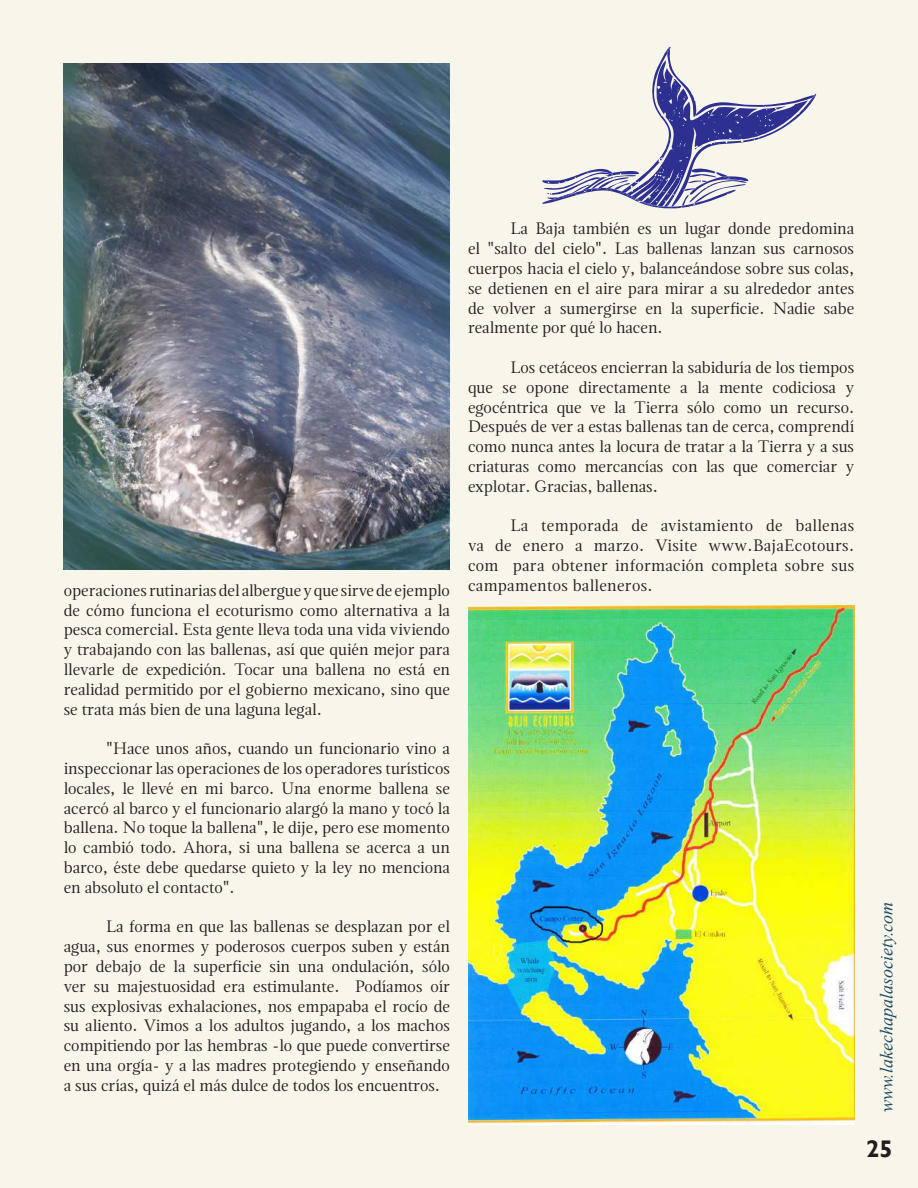
<style>
.page{position:relative;width:918px;height:1188px;background:#f8f5ea}
.page>*{position:absolute;margin:0;border:0;box-sizing:border-box;transform-origin:0 0}
.t1{font:700 24px "Gill Sans";color:#231f20}
.t2{font:italic 18px "Times New Roman";color:#214f6c}
.t3{font:16.5px/19.8px "Magneta";color:#231f20;text-align:justify}
</style>
<div class="page">
<img style="left:468px;top:606px;width:386px;height:518px">
<img style="left:64px;top:64px;width:386px;height:506px">
<svg style="left:542px;top:47px;width:274px;height:162px"></svg>
<p class="t3" style="left:64px;top:580px;width:388px">operaciones rutinarias del albergue y que sirve de ejemplo de cómo funciona el ecoturismo como alternativa a la pesca comercial. Esta gente lleva toda una vida viviendo y trabajando con las ballenas, así que quién mejor para llevarle de expedición. Tocar una ballena no está en realidad permitido por el gobierno mexicano, sino que se trata más bien de una laguna legal.</p>
<p class="t3" style="left:64px;top:738px;width:388px;text-indent:43px">"Hace unos años, cuando un funcionario vino a inspeccionar las operaciones de los operadores turísticos locales, le llevé en mi barco. Una enorme ballena se acercó al barco y el funcionario alargó la mano y tocó la ballena. No toque la ballena", le dije, pero ese momento lo cambió todo. Ahora, si una ballena se acerca a un barco, éste debe quedarse quieto y la ley no menciona en absoluto el contacto".</p>
<p class="t3" style="left:64px;top:916px;width:388px;text-indent:43px">La forma en que las ballenas se desplazan por el agua, sus enormes y poderosos cuerpos suben y están por debajo de la superficie sin una ondulación, sólo ver su majestuosidad era estimulante. Podíamos oír sus explosivas exhalaciones, nos empapaba el rocío de su aliento. Vimos a los adultos jugando, a los machos compitiendo por las hembras -lo que puede convertirse en una orgía- y a las madres protegiendo y enseñando a sus crías, quizá el más dulce de todos los encuentros.</p>
<p class="t3" style="left:468px;top:218px;width:388px;text-indent:43px">La Baja también es un lugar donde predomina el "salto del cielo". Las ballenas lanzan sus carnosos cuerpos hacia el cielo y, balanceándose sobre sus colas, se detienen en el aire para mirar a su alrededor antes de volver a sumergirse en la superficie. Nadie sabe realmente por qué lo hacen.</p>
<p class="t3" style="left:468px;top:357px;width:388px;text-indent:43px">Los cetáceos encierran la sabiduría de los tiempos que se opone directamente a la mente codiciosa y egocéntrica que ve la Tierra sólo como un recurso.<br>Después de ver a estas ballenas tan de cerca, comprendí como nunca antes la locura de tratar a la Tierra y a sus criaturas como mercancías con las que comerciar y explotar. Gracias, ballenas.</p>
<p class="t3" style="left:468px;top:515px;width:388px;text-indent:43px">La temporada de avistamiento de ballenas va de enero a marzo. Visite www.BajaEcotours. com para obtener información completa sobre sus campamentos balleneros.</p>
<p class="t2" style="left:874px;top:1112px;width:212px;rotate:-90deg">www.lakechapalasociety.com</p>
<h1 class="t1" style="left:866px;top:1135px;width:28px">25</h1>
</div>
